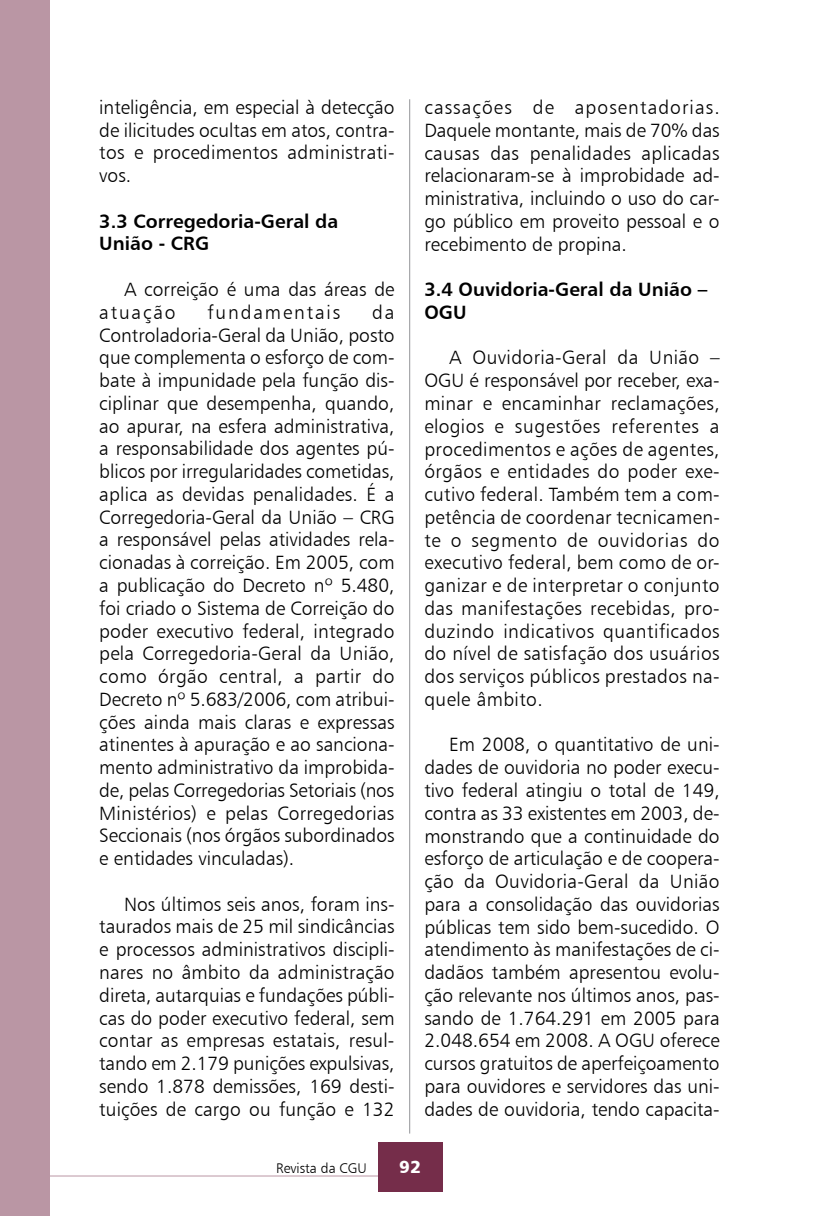
<style>
.page{position:relative;width:819px;height:1216px;background:#fff}
.page>*{position:absolute;margin:0;border:0;box-sizing:border-box;transform-origin:0 0}
.t1{font:19.25px/22.8px "Humanist 777 BT Light B";color:#000;text-align:justify}
.t2{font:19.25px/22.8px "Humanist 777 BT Bold B";color:#000}
.t3{font:19.25px "Humanist 777 BT Light B";letter-spacing:.095em;color:#000}
.t4{font:17.5px "Humanist 777 BT Black B";color:#fff}
.t5{font:14px "Humanist 777 BT Light B";color:#000}
</style>
<div class="page">
<hr style="left:409px;top:99px;width:1px;height:1034px;background:#939598">
<hr style="left:1px;top:1175px;width:380px;height:1px;background:#ba96a4">
<div style="left:378px;top:1141px;width:64px;height:50px;background:#752d4a"></div>
<div style="left:0;top:0;width:50px;height:1215px;background:#ba96a4"></div>
<p class="t1" style="left:99px;top:95px;width:297px">inteligência, em especial à detecção de ilicitudes ocultas em atos, contra&shy;tos e procedimentos administrati&shy;vos.</p>
<p class="t2" style="left:99px;top:209px;width:240px">3.3 Corregedoria-Geral da<br>União - CRG</p>
<p class="t1" style="left:99px;top:278px;width:297px;text-indent:25px">A correição é uma das áreas de atuação</p>
<p class="t3" style="left:207px;top:300px;width:134px">fundamentais</p>
<p class="t1" style="left:99px;top:300px;width:297px;text-indent:273px">da Controladoria-Geral da União, posto que complementa o esforço de com&shy;bate à impunidade pela função dis&shy;ciplinar que desempenha, quando, ao apurar, na esfera administrativa, a responsabilidade dos agentes pú&shy;blicos por irregularidades cometidas, aplica as devidas penalidades. É a Corregedoria-Geral da União – CRG a responsável pelas atividades rela&shy;cionadas à correição. Em 2005, com a publicação do Decreto nº 5.480, foi criado o Sistema de Correição do poder executivo federal, integrado pela Corregedoria-Geral da União, como órgão central, a partir do Decreto nº 5.683/2006, com atribui&shy;ções ainda mais claras e expressas atinentes à apuração e ao sanciona&shy;mento administrativo da improbida&shy;de, pelas Corregedorias Setoriais (nos Ministérios) e pelas Corregedorias Seccionais (nos órgãos subordinados e entidades vinculadas).</p>
<p class="t1" style="left:99px;top:892px;width:297px;text-indent:25px">Nos últimos seis anos, foram ins&shy;taurados mais de 25 mil sindicâncias e processos administrativos discipli&shy;nares no âmbito da administração direta, autarquias e fundações públi&shy;cas do poder executivo federal, sem contar as empresas estatais, resul&shy;tando em 2.179 punições expulsivas, sendo 1.878 demissões, 169 desti&shy;tuições de cargo ou função e 132</p>
<p class="t1" style="left:424px;top:96px;width:297px">cassações de aposentadorias.<br>Daquele montante, mais de 70% das causas das penalidades aplicadas relacionaram-se à improbidade ad&shy;ministrativa, incluindo o uso do car&shy;go público em proveito pessoal e o recebimento de propina.</p>
<p class="t2" style="left:424px;top:277px;width:284px">3.4 Ouvidoria-Geral da União –<br>OGU</p>
<p class="t1" style="left:424px;top:346px;width:297px;text-indent:25px">A Ouvidoria-Geral da União – OGU é responsável por receber, exa&shy;minar e encaminhar reclamações, elogios e sugestões referentes a procedimentos e ações de agentes, órgãos e entidades do poder exe&shy;cutivo federal. Também tem a com&shy;petência de coordenar tecnicamen&shy;te o segmento de ouvidorias do executivo federal, bem como de or&shy;ganizar e de interpretar o conjunto das manifestações recebidas, pro&shy;duzindo indicativos quantificados do nível de satisfação dos usuários dos serviços públicos prestados na&shy;quele âmbito.</p>
<p class="t1" style="left:424px;top:733px;width:297px;text-indent:25px">Em 2008, o quantitativo de uni&shy;dades de ouvidoria no poder execu&shy;tivo federal atingiu o total de 149, contra as 33 existentes em 2003, de&shy;monstrando que a continuidade do esforço de articulação e de coopera&shy;ção da Ouvidoria-Geral da União para a consolidação das ouvidorias públicas tem sido bem-sucedido. O atendimento às manifestações de ci&shy;dadãos também apresentou evolu&shy;ção relevante nos últimos anos, pas&shy;sando de 1.764.291 em 2005 para 2.048.654 em 2008. A OGU oferece cursos gratuitos de aperfeiçoamento para ouvidores e servidores das uni&shy;dades de ouvidoria, tendo capacita-</p>
<p class="t5" style="left:276px;top:1159px;width:92px">Revista da CGU</p>
<p class="t4" style="left:399px;top:1155px;width:23px">92</p>
</div>
